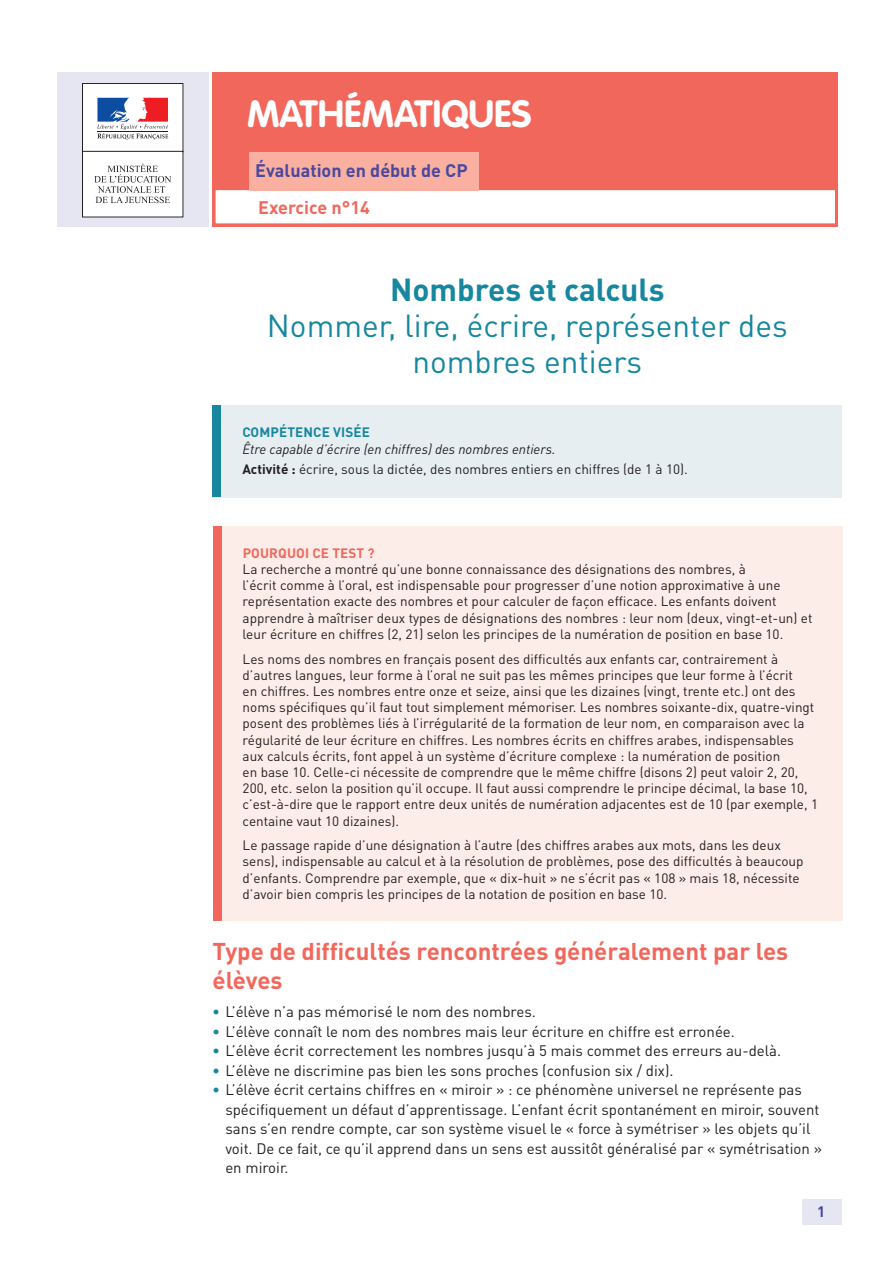
<style>
.page{position:relative;width:893px;height:1263px;background:#fff}
.page>*{position:absolute;margin:0;border:0;box-sizing:border-box;transform-origin:0 0}
._01_Nom_de_la_discip{font:700 37.5px "VAG Rounded Std";color:#fff}
._02_Sous-titre{font:31.5px/36px "DIN Pro";color:#16879f;text-align:center}
._01_Titre_de_la_fich{font:700 31.5px "DIN Pro";color:#16879f}
._03_Titre_de_niveau{font:700 24px/28.8px "DIN Pro";color:#f2675c}
._03_Sous-catégorie-r{font:700 18px "DIN Pro";color:#f2675c}
._02_Catégorie_ressou{font:700 18px "DIN Pro";color:#4a489e}
.t1{font:15px/19.5px "DIN Pro";color:#231f20}
.t2{font:700 15px "DIN Pro";color:#4a489e}
._01_Texte_info_conte{font:13.5px/16.2px "DIN Pro";color:#231f20}
._15_texte_encadré{font:13.5px "DIN Pro";color:#231f20}
._15_texte_encadré-2{font:italic 13.5px "DIN Pro";color:#231f20}
._01_Titre_info_conte{font:700 13.5px "DIN Pro";letter-spacing:.01em;color:#16879f}
._01_Titre_info_conte-2{font:700 13.5px "DIN Pro";letter-spacing:.01em;color:#f2675c}
.s1{font-weight:700}
.s2{font-weight:700;color:#16879f}
</style>
<div class="page">
<div style="left:802px;top:1199px;width:39px;height:26px;background:#e6e5f2"></div>
<div style="left:213px;top:405px;width:629px;height:92px;background:#e6eef2"></div>
<div style="left:213px;top:405px;width:8px;height:92px;background:#16879f"></div>
<div style="left:213px;top:526px;width:629px;height:394px;background:#fdede8"></div>
<div style="left:213px;top:526px;width:8px;height:395px;background:#f2675c"></div>
<div style="left:57px;top:72px;width:152px;height:154px;background:#e6e5f2"></div>
<div style="left:82px;top:83px;width:101px;height:69px;background:#fff"></div>
<div style="left:82px;top:83px;width:101px;height:69px;border:1px solid #231f20"></div>
<div style="left:82px;top:151px;width:101px;height:66px;background:#fff"></div>
<svg style="left:82px;top:90px;width:101px;height:117px"></svg>
<div style="left:213px;top:72px;width:625px;height:154px;background:#f2675c"></div>
<div style="left:214px;top:189px;width:622px;height:36px;background:#fff"></div>
<div style="left:213px;top:187px;width:625px;height:39px;border:3px solid #f2675c"></div>
<div style="left:249px;top:152px;width:229px;height:38px;background:#f9b0a0"></div>
<p class="_01_Nom_de_la_discip" style="left:247px;top:86px;width:286px">MATHÉMATIQUES</p>
<p class="_02_Catégorie_ressou" style="left:255px;top:158px;width:214px">Évaluation en début de CP</p>
<p class="_03_Sous-catégorie-r" style="left:256px;top:186px;width:104px">Exercice n°6</p>
<p class="_03_Sous-catégorie-r" style="left:258px;top:195px;width:113px">Exercice n°14</p>
<p class="_01_Titre_de_la_fich" style="left:390px;top:268px;width:276px">Nombres et calculs</p>
<p class="_02_Sous-titre" style="left:267px;top:307px;width:522px">Nommer, lire, écrire, représenter des nombres entiers</p>
<p class="_01_Titre_info_conte" style="left:242px;top:423px;width:129px">COMPÉTENCE VISÉE</p>
<p class="_15_texte_encadré-2" style="left:242px;top:440px;width:315px">Être capable d’écrire (en chiffres) des nombres entiers.</p>
<p class="_15_texte_encadré" style="left:242px;top:461px;width:447px"><span class="s1">Activité :</span> écrire, sous la dictée, des nombres entiers en chiffres (de 1 à 10).</p>
<p class="_01_Titre_info_conte-2" style="left:243px;top:544px;width:133px">POURQUOI CE TEST ?</p>
<p class="_01_Texte_info_conte" style="left:243px;top:561px;width:571px">La recherche a montré qu’une bonne connaissance des désignations des nombres, à<br>l’écrit comme à l’oral, est indispensable pour progresser d’une notion approximative à une représentation exacte des nombres et pour calculer de façon efficace. Les enfants doivent apprendre à maîtriser deux types de désignations des nombres : leur nom (deux, vingt-et-un) et leur écriture en chiffres (2, 21) selon les principes de la numération de position en base 10.</p>
<p class="_01_Texte_info_conte" style="left:243px;top:650px;width:577px">Les noms des nombres en français posent des difficultés aux enfants car, contrairement à d’autres langues, leur forme à l’oral ne suit pas les mêmes principes que leur forme à l’écrit<br>en chiffres. Les nombres entre onze et seize, ainsi que les dizaines (vingt, trente etc.) ont des noms spécifiques qu’il faut tout simplement mémoriser. Les nombres soixante-dix, quatre-vingt posent des problèmes liés à l’irrégularité de la formation de leur nom, en comparaison avec la régularité de leur écriture en chiffres. Les nombres écrits en chiffres arabes, indispensables aux calculs écrits, font appel à un système d’écriture complexe : la numération de position<br>en base 10. Celle-ci nécessite de comprendre que le même chiffre (disons 2) peut valoir 2, 20, 200, etc. selon la position qu’il occupe. Il faut aussi comprendre le principe décimal, la base 10, c’est-à-dire que le rapport entre deux unités de numération adjacentes est de 10 (par exemple, 1 centaine vaut 10 dizaines).</p>
<p class="_01_Texte_info_conte" style="left:243px;top:837px;width:562px">Le passage rapide d’une désignation à l’autre (des chiffres arabes aux mots, dans les deux sens), indispensable au calcul et à la résolution de problèmes, pose des difficultés à beaucoup d’enfants. Comprendre par exemple, que « dix-huit » ne s’écrit pas « 108 » mais 18, nécessite d’avoir bien compris les principes de la notation de position en base 10.</p>
<p class="_03_Titre_de_niveau" style="left:213px;top:936px;width:577px">Type de difficultés rencontrées généralement par les élèves</p>
<p class="t1" style="left:213px;top:1001px;width:325px"><span class="s2">•</span> L’élève n’a pas mémorisé le nom des nombres.</p>
<p class="t1" style="left:213px;top:1021px;width:524px"><span class="s2">•</span> L’élève connaît le nom des nombres mais leur écriture en chiffre est erronée.</p>
<p class="t1" style="left:213px;top:1040px;width:570px"><span class="s2">•</span> L’élève écrit correctement les nombres jusqu’à 5 mais commet des erreurs au-delà.</p>
<p class="t1" style="left:213px;top:1060px;width:462px"><span class="s2">•</span> L’élève ne discrimine pas bien les sons proches (confusion six / dix).</p>
<p class="t1" style="left:225px;top:1079px;width:598px;text-indent:-13px"><span class="s2">•</span> L’élève écrit certains chiffres en « miroir » : ce phénomène universel ne représente pas spécifiquement un défaut d’apprentissage. L’enfant écrit spontanément en miroir, souvent sans s’en rendre compte, car son système visuel le « force à symétriser » les objets qu’il voit. De ce fait, ce qu’il apprend dans un sens est aussitôt généralisé par « symétrisation » en miroir.</p>
<p class="t2" style="left:817px;top:1201px;width:10px">1</p>
</div>
